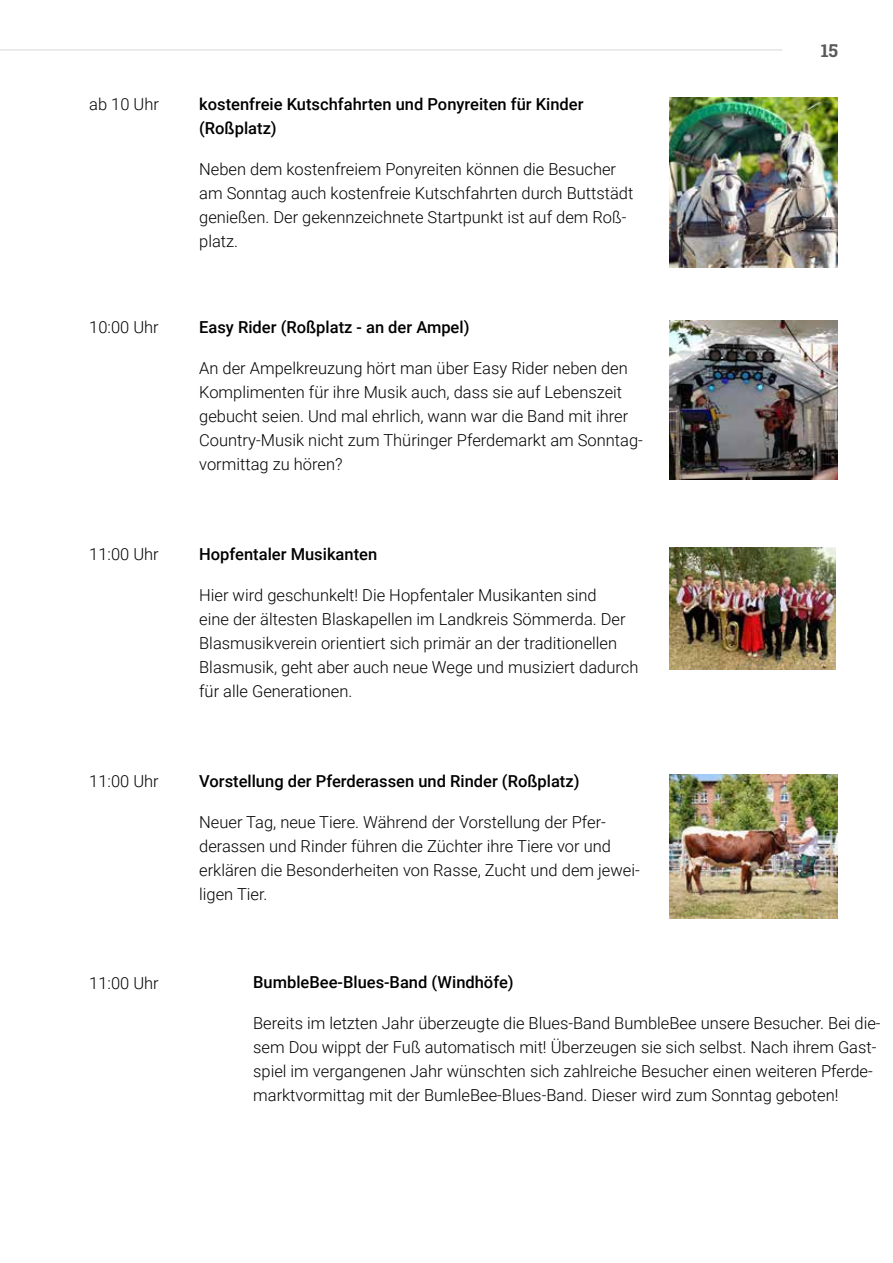
<style>
.page{position:relative;width:893px;height:1263px;background:#fff}
.page>*{position:absolute;margin:0;border:0;box-sizing:border-box;transform-origin:0 0}
.t1{font:18px "Roboto Slab";color:#58595b}
.t2{font:300 16.5px/24px "Roboto";color:#000}
.t3{font:500 16.5px/24px "Roboto";color:#000}
</style>
<div class="page">
<hr style="left:0;top:50px;width:782px;height:1px;background:#d5d7d8">
<img style="left:670px;top:98px;width:168px;height:169px">
<img style="left:670px;top:320px;width:168px;height:160px">
<img style="left:670px;top:547px;width:166px;height:122px">
<img style="left:670px;top:774px;width:168px;height:144px">
<p class="t1" style="left:821px;top:38px;width:19px">15</p>
<p class="t2" style="left:89px;top:92px;width:71px">ab 10 Uhr</p>
<p class="t3" style="left:199px;top:92px;width:386px">kostenfreie Kutschfahrten und Ponyreiten für Kinder (Roßplatz)</p>
<p class="t2" style="left:199px;top:157px;width:436px">Neben dem kostenfreiem Ponyreiten können die Besucher am Sonntag auch kostenfreie Kutschfahrten durch Buttstädt genießen. Der gekennzeichnete Startpunkt ist auf dem Roß&shy;platz.</p>
<p class="t2" style="left:89px;top:314px;width:71px">10:00 Uhr</p>
<p class="t3" style="left:199px;top:314px;width:272px">Easy Rider (Roßplatz - an der Ampel)</p>
<p class="t2" style="left:199px;top:355px;width:445px">An der Ampelkreuzung hört man über Easy Rider neben den Komplimenten für ihre Musik auch, dass sie auf Lebenszeit gebucht seien. Und mal ehrlich, wann war die Band mit ihrer Country-Musik nicht zum Thüringer Pferdemarkt am Sonntag&shy;vormittag zu hören?</p>
<p class="t2" style="left:89px;top:542px;width:71px">11:00 Uhr</p>
<p class="t3" style="left:199px;top:541px;width:180px">Hopfentaler Musikanten</p>
<p class="t2" style="left:199px;top:582px;width:441px">Hier wird geschunkelt! Die Hopfentaler Musikanten sind<br>eine der ältesten Blaskapellen im Landkreis Sömmerda. Der Blasmusikverein orientiert sich primär an der traditionellen Blasmusik, geht aber auch neue Wege und musiziert dadurch für alle Generationen.</p>
<p class="t2" style="left:89px;top:769px;width:71px">11:00 Uhr</p>
<p class="t3" style="left:199px;top:768px;width:382px">Vorstellung der Pferderassen und Rinder (Roßplatz)</p>
<p class="t2" style="left:199px;top:809px;width:442px">Neuer Tag, neue Tiere. Während der Vorstellung der Pfer&shy;derassen und Rinder führen die Züchter ihre Tiere vor und erklären die Besonderheiten von Rasse, Zucht und dem jewei&shy;ligen Tier.</p>
<p class="t2" style="left:89px;top:970px;width:71px">11:00 Uhr</p>
<p class="t3" style="left:253px;top:970px;width:262px">BumbleBee-Blues-Band (Windhöfe)</p>
<p class="t2" style="left:253px;top:1011px;width:629px">Bereits im letzten Jahr überzeugte die Blues-Band BumbleBee unsere Besucher. Bei die&shy;sem Dou wippt der Fuß automatisch mit! Überzeugen sie sich selbst. Nach ihrem Gast&shy;spiel im vergangenen Jahr wünschten sich zahlreiche Besucher einen weiteren Pferde&shy;marktvormittag mit der BumleBee-Blues-Band. Dieser wird zum Sonntag geboten!</p>
</div>
